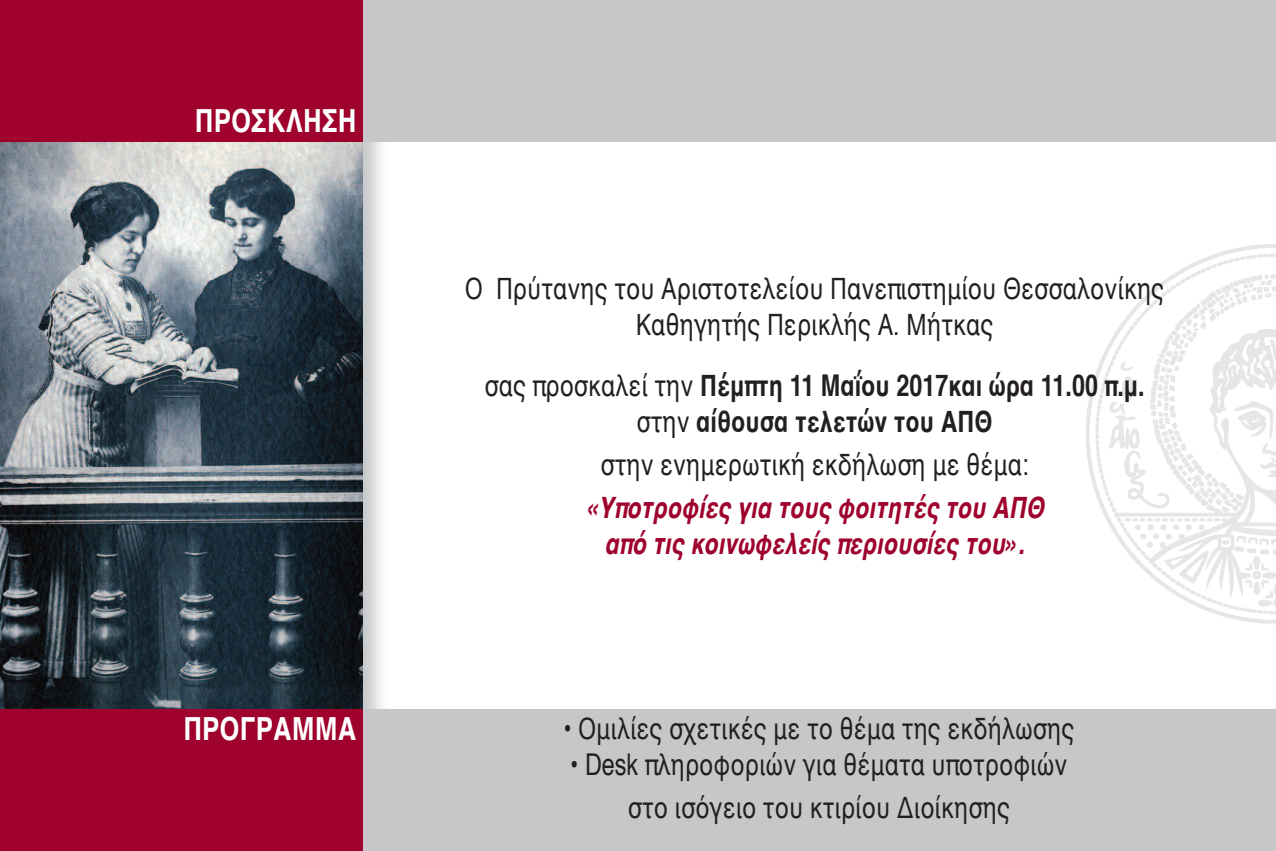
<style>
.page{position:relative;width:1276px;height:851px;background:#fff}
.page>*{position:absolute;margin:0;border:0;box-sizing:border-box;transform-origin:0 0}
.t1{font:700 32.5px "Helvetica";color:#fff;scale:.8 1}
.t2{font:30px/36px "Helvetica";color:#231f20;text-align:center;scale:.78 1}
.t3{font:700 30px/36px "Helvetica";color:#231f20;text-align:center;scale:.78 1}
.t4{font:italic 700 30px/36px "Helvetica";color:#9e022d;text-align:center;scale:.78 1}
.s1{font-weight:400}
</style>
<div class="page">
<img style="left:1086px;top:244px;width:190px;height:380px">
<div style="left:359px;top:0;width:917px;height:142px;background:#c7c6c9"></div>
<div style="left:353px;top:709px;width:923px;height:141px;background:#c7c6c9"></div>
<img style="left:0;top:142px;width:363px;height:567px">
<div style="left:0;top:0;width:363px;height:142px;background:#9e022d"></div>
<div style="left:0;top:709px;width:363px;height:141px;background:#9e022d"></div>
<p class="t1" style="left:195px;top:107px;width:204px">ΠΡΟΣΚΛΗΣΗ</p>
<p class="t1" style="left:183px;top:714px;width:218px">ΠΡΟΓΡΑΜΜΑ</p>
<p class="t2" style="left:465px;top:272px;width:898px">Ο Πρύτανης του Αριστοτελείου Πανεπιστημίου Θεσσαλονίκης<br>Καθηγητής Περικλής Α. Μήτκας</p>
<p class="t3" style="left:484px;top:369px;width:848px"><span class="s1">σας προσκαλεί την</span> Πέμπτη 11 Mαΐου 2017και ώρα 11.00 π.μ. <span class="s1">στην</span> αίθουσα τελετών του ΑΠΘ</p>
<p class="t2" style="left:600px;top:448px;width:550px">στην ενημερωτική εκδήλωση με θέμα:</p>
<p class="t4" style="left:585px;top:491px;width:590px">«Υποτροφίες για τους φοιτητές του ΑΠΘ από τις κοινωφελείς περιουσίες του».</p>
<p class="t2" style="left:563px;top:712px;width:657px">• Ομιλίες σχετικές με το θέμα της εκδήλωσης</p>
<p class="t2" style="left:570px;top:745px;width:639px;line-height:43px">• Desk πληροφοριών για θέματα υποτροφιών στο ισόγειο του κτιρίου Διοίκησης</p>
</div>
